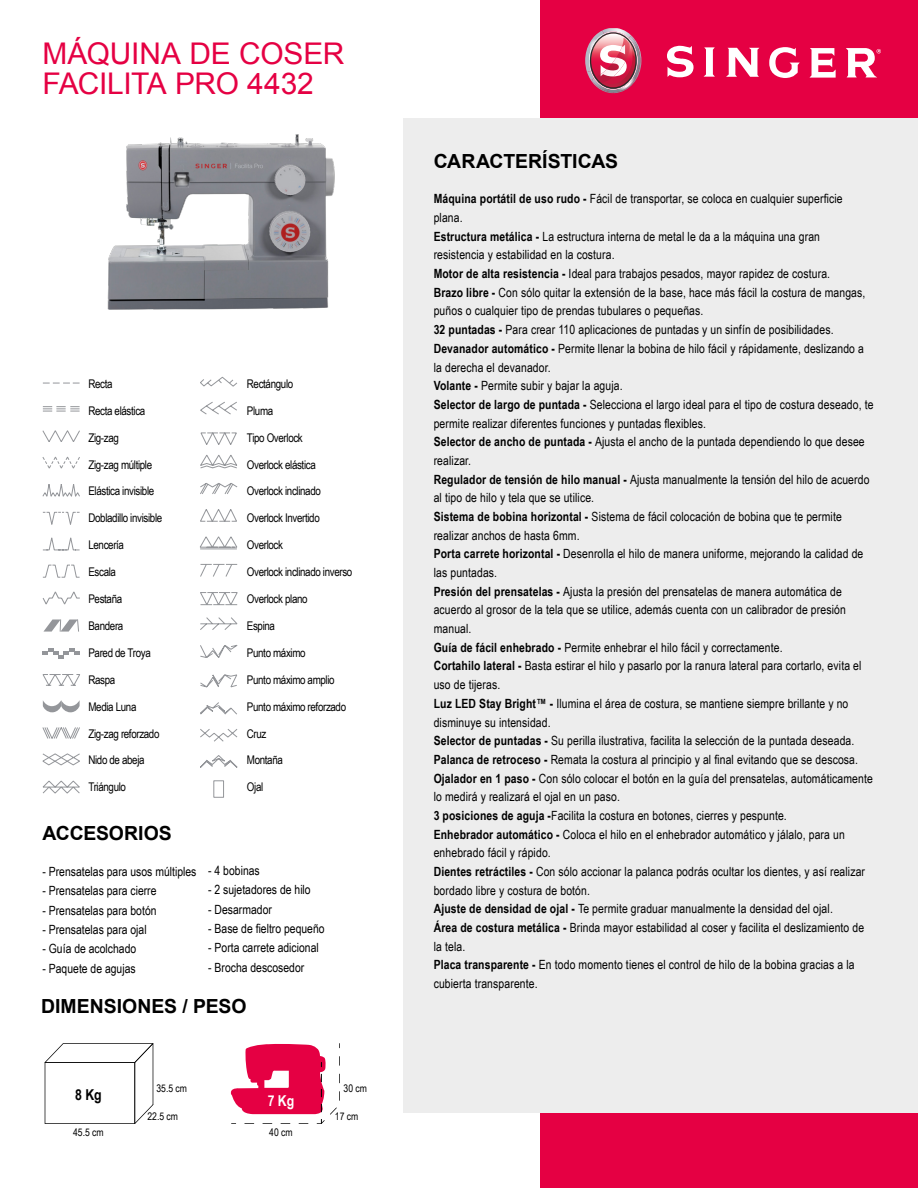
<style>
.page{position:relative;width:918px;height:1188px;background:#fff}
.page>*{position:absolute;margin:0;border:0;box-sizing:border-box;transform-origin:0 0}
.t1{font:29.85px/29.8px "Arial";letter-spacing:-.01em;color:#e50043}
.t2{font:700 19.5px "Arial";letter-spacing:-.005em;color:#000}
.t3{font:700 15px "Arial Narrow";color:#000}
.t4{font:700 15px "Arial Narrow";color:#fff}
.t5{font:12.75px/18.8px "Arial Narrow";letter-spacing:.01em;color:#000}
.t6{font:12px "Arial Narrow";letter-spacing:-.03em;color:#000}
.t7{font:10.5px "Arial Narrow";color:#000}
.s1{font-weight:700}
</style>
<div class="page">
<div style="left:540px;top:0;width:378px;height:1188px;background:#e50043"></div>
<div style="left:403px;top:118px;width:515px;height:995px;background:#ededed"></div>
<img style="left:585px;top:28px;width:56px;height:65px">
<svg style="left:667px;top:46px;width:27px;height:31px"></svg>
<svg style="left:704px;top:47px;width:11px;height:30px"></svg>
<svg style="left:726px;top:48px;width:33px;height:29px"></svg>
<svg style="left:769px;top:47px;width:31px;height:31px"></svg>
<svg style="left:809px;top:48px;width:27px;height:30px"></svg>
<svg style="left:846px;top:48px;width:35px;height:29px"></svg>
<svg style="left:200px;top:376px;width:38px;height:422px"></svg>
<svg style="left:42px;top:382px;width:38px;height:412px"></svg>
<svg style="left:45px;top:1043px;width:108px;height:81px"></svg>
<svg style="left:230px;top:1043px;width:110px;height:81px"></svg>
<img style="left:107px;top:134px;width:228px;height:176px">
<h1 class="t1" style="left:43px;top:39px;width:303px">MÁQUINA DE COSER<br>FACILITA PRO 4432</h1>
<p class="t6" style="left:88px;top:375px;width:26px">Recta</p>
<p class="t6" style="left:88px;top:402px;width:58px">Recta elástica</p>
<p class="t6" style="left:88px;top:429px;width:32px">Zig-zag</p>
<p class="t6" style="left:88px;top:456px;width:65px">Zig-zag múltiple</p>
<p class="t6" style="left:88px;top:482px;width:67px">Elástica invisible</p>
<p class="t6" style="left:88px;top:509px;width:75px">Dobladillo invisible</p>
<p class="t6" style="left:88px;top:536px;width:37px">Lencería</p>
<p class="t6" style="left:88px;top:563px;width:29px">Escala</p>
<p class="t6" style="left:88px;top:590px;width:35px">Pestaña</p>
<p class="t6" style="left:88px;top:617px;width:36px">Bandera</p>
<p class="t6" style="left:88px;top:644px;width:64px">Pared de Troya</p>
<p class="t6" style="left:88px;top:671px;width:28px">Raspa</p>
<p class="t6" style="left:88px;top:698px;width:49px">Media Luna</p>
<p class="t6" style="left:88px;top:725px;width:73px">Zig-zag reforzado</p>
<p class="t6" style="left:88px;top:751px;width:58px">Nido de abeja</p>
<p class="t6" style="left:88px;top:778px;width:39px">Triángulo</p>
<p class="t6" style="left:247px;top:375px;width:48px">Rectángulo</p>
<p class="t6" style="left:247px;top:402px;width:28px">Pluma</p>
<p class="t6" style="left:247px;top:429px;width:57px">Tipo Overlock</p>
<p class="t6" style="left:247px;top:456px;width:70px">Overlock elástica</p>
<p class="t6" style="left:247px;top:482px;width:75px">Overlock inclinado</p>
<p class="t6" style="left:247px;top:509px;width:74px">Overlock Invertido</p>
<p class="t6" style="left:247px;top:536px;width:38px">Overlock</p>
<p class="t6" style="left:247px;top:563px;width:107px">Overlock inclinado inverso</p>
<p class="t6" style="left:247px;top:590px;width:62px">Overlock plano</p>
<p class="t6" style="left:247px;top:617px;width:30px">Espina</p>
<p class="t6" style="left:247px;top:644px;width:60px">Punto máximo</p>
<p class="t6" style="left:247px;top:671px;width:89px">Punto máximo amplio</p>
<p class="t6" style="left:247px;top:698px;width:101px">Punto máximo reforzado</p>
<p class="t6" style="left:247px;top:725px;width:21px">Cruz</p>
<p class="t6" style="left:247px;top:751px;width:37px">Montaña</p>
<p class="t6" style="left:247px;top:778px;width:18px">Ojal</p>
<h2 class="t2" style="left:43px;top:820px;width:131px">ACCESORIOS</h2>
<p class="t5" style="left:43px;top:861px;width:155px">- Prensatelas para usos múltiples</p>
<p class="t5" style="left:43px;top:881px;width:116px">- Prensatelas para cierre</p>
<p class="t5" style="left:43px;top:900px;width:116px">- Prensatelas para botón</p>
<p class="t5" style="left:43px;top:920px;width:106px">- Prensatelas para ojal</p>
<p class="t5" style="left:43px;top:939px;width:95px">- Guía de acolchado</p>
<p class="t5" style="left:43px;top:958px;width:95px">- Paquete de agujas</p>
<p class="t5" style="left:208px;top:860px;width:53px">- 4 bobinas</p>
<p class="t5" style="left:208px;top:880px;width:104px">- 2 sujetadores de hilo</p>
<p class="t5" style="left:208px;top:899px;width:65px">- Desarmador</p>
<p class="t5" style="left:208px;top:919px;width:118px">- Base de fieltro pequeño</p>
<p class="t5" style="left:208px;top:938px;width:112px">- Porta carrete adicional</p>
<p class="t5" style="left:208px;top:958px;width:98px">- Brocha descosedor</p>
<h2 class="t2" style="left:41px;top:994px;width:207px">DIMENSIONES / PESO</h2>
<p class="t7" style="left:156px;top:1080px;width:32px">35.5 cm</p>
<p class="t7" style="left:344px;top:1080px;width:25px">30 cm</p>
<p class="t7" style="left:147px;top:1109px;width:32px">22.5 cm</p>
<p class="t7" style="left:335px;top:1109px;width:25px">17 cm</p>
<p class="t3" style="left:75px;top:1083px;width:28px">8 Kg</p>
<p class="t4" style="left:268px;top:1089px;width:28px">7 Kg</p>
<p class="t7" style="left:73px;top:1124px;width:32px">45.5 cm</p>
<p class="t7" style="left:269px;top:1124px;width:25px">40 cm</p>
<h2 class="t2" style="left:434px;top:148px;width:186px">CARACTERÍSTICAS</h2>
<p class="t5" style="left:434px;top:189px;width:441px"><span class="s1">Máquina portátil de uso rudo -</span> Fácil de transportar, se coloca en cualquier superficie plana.<br><span class="s1">Estructura metálica -</span> La estructura interna de metal le da a la máquina una gran resistencia y estabilidad en la costura.<br><span class="s1">Motor de alta resistencia -</span> Ideal para trabajos pesados, mayor rapidez de costura.<br><span class="s1">Brazo libre -</span> Con sólo quitar la extensión de la base, hace más fácil la costura de mangas, puños o cualquier tipo de prendas tubulares o pequeñas.<br><span class="s1">32 puntadas -</span> Para crear 110 aplicaciones de puntadas y un sinfín de posibilidades.<br><span class="s1">Devanador automático -</span> Permite llenar la bobina de hilo fácil y rápidamente, deslizando a la derecha el devanador.<br><span class="s1">Volante -</span> Permite subir y bajar la aguja.<br><span class="s1">Selector de largo de puntada -</span> Selecciona el largo ideal para el tipo de costura deseado, te permite realizar diferentes funciones y puntadas flexibles.<br><span class="s1">Selector de ancho de puntada -</span> Ajusta el ancho de la puntada dependiendo lo que desee realizar.<br><span class="s1">Regulador de tensión de hilo manual -</span> Ajusta manualmente la tensión del hilo de acuerdo al tipo de hilo y tela que se utilice.<br><span class="s1">Sistema de bobina horizontal -</span> Sistema de fácil colocación de bobina que te permite realizar anchos de hasta 6mm.<br><span class="s1">Porta carrete horizontal -</span> Desenrolla el hilo de manera uniforme, mejorando la calidad de las puntadas.<br><span class="s1">Presión del prensatelas -</span> Ajusta la presión del prensatelas de manera automática de acuerdo al grosor de la tela que se utilice, además cuenta con un calibrador de presión manual.<br><span class="s1">Guía de fácil enhebrado -</span> Permite enhebrar el hilo fácil y correctamente.<br><span class="s1">Cortahilo lateral -</span> Basta estirar el hilo y pasarlo por la ranura lateral para cortarlo, evita el uso de tijeras.<br><span class="s1">Luz LED Stay Bright™ -</span> Ilumina el área de costura, se mantiene siempre brillante y no disminuye su intensidad.<br><span class="s1">Selector de puntadas -</span> Su perilla ilustrativa, facilita la selección de la puntada deseada.<br><span class="s1">Palanca de retroceso -</span> Remata la costura al principio y al final evitando que se descosa.<br><span class="s1">Ojalador en 1 paso -</span> Con sólo colocar el botón en la guía del prensatelas, automáticamente lo medirá y realizará el ojal en un paso.<br><span class="s1">3 posiciones de aguja -</span>Facilita la costura en botones, cierres y pespunte.<br><span class="s1">Enhebrador automático -</span> Coloca el hilo en el enhebrador automático y jálalo, para un enhebrado fácil y rápido.<br><span class="s1">Dientes retráctiles -</span> Con sólo accionar la palanca podrás ocultar los dientes, y así realizar bordado libre y costura de botón.<br><span class="s1">Ajuste de densidad de ojal -</span> Te permite graduar manualmente la densidad del ojal.<br><span class="s1">Área de costura metálica -</span> Brinda mayor estabilidad al coser y facilita el deslizamiento de la tela.<br><span class="s1">Placa transparente -</span> En todo momento tienes el control de hilo de la bobina gracias a la cubierta transparente.</p>
</div>
